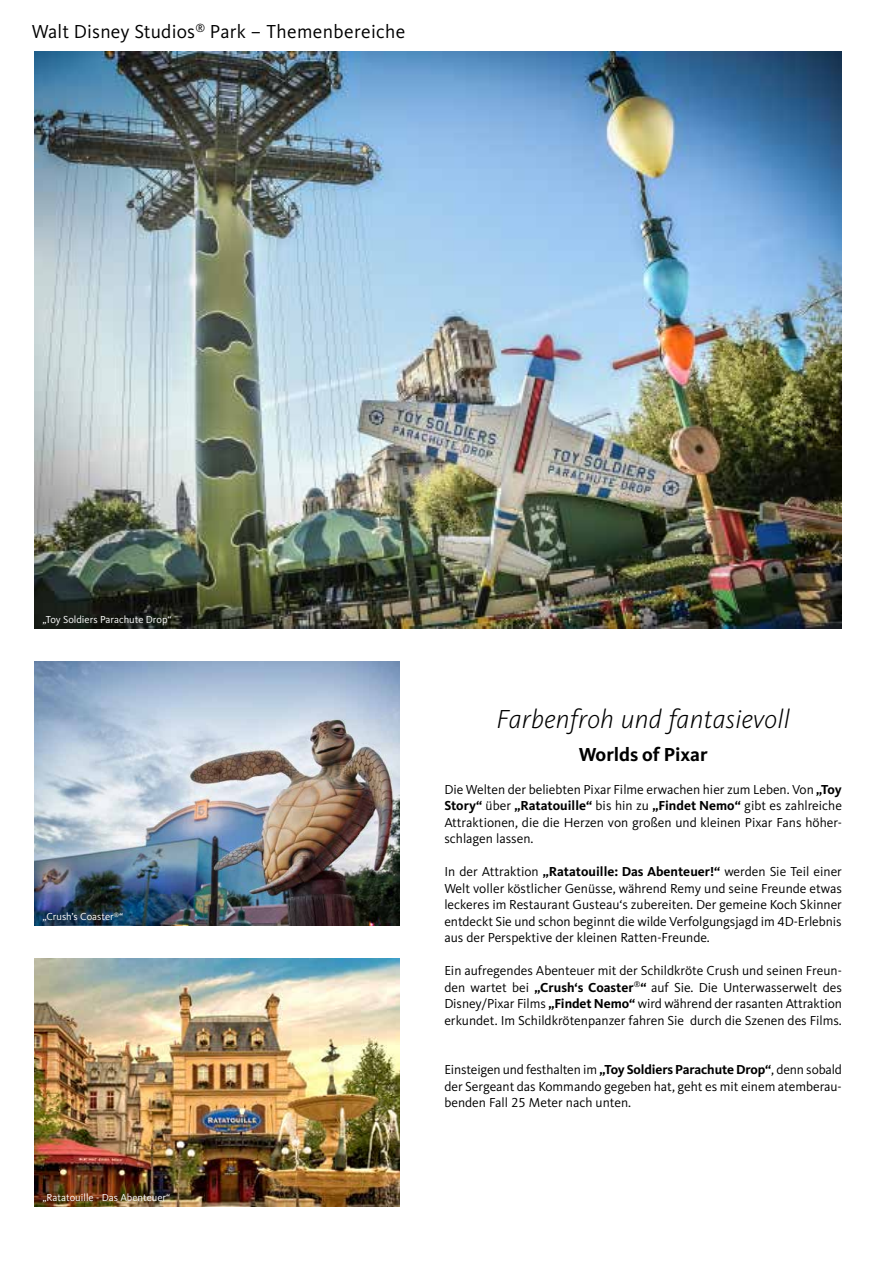
<style>
.page{position:relative;width:893px;height:1263px;background:#fff}
.page>*{position:absolute;margin:0;border:0;box-sizing:border-box;transform-origin:0 0}
.t1{font:italic 300 27px "Kievit OT";letter-spacing:.01em;color:#000}
.t2{font:19.5px "Kievit Pro";letter-spacing:.01em;color:#000}
.t3{font:700 19.5px "Kievit Pro";color:#000}
.t4{font:13.5px/16.5px "Kievit Pro";color:#000;text-align:justify}
.t5{font:10.5px "Kievit Pro";color:#fff}
.s1{font-weight:700}
</style>
<div class="page">
<img style="left:34px;top:662px;width:366px;height:264px">
<img style="left:34px;top:51px;width:808px;height:578px">
<img style="left:34px;top:959px;width:366px;height:247px">
<h2 class="t2" style="left:32px;top:20px;width:375px">Walt Disney Studios<sup>®</sup> Park – Themenbereiche</h2>
<p class="t5" style="left:43px;top:613px;width:131px">„Toy Soldiers Parachute Drop“</p>
<p class="t5" style="left:43px;top:910px;width:82px">„Crush’s Coaster<sup>®</sup>“</p>
<p class="t5" style="left:43px;top:1191px;width:129px">„Ratatouille - Das Abenteuer“</p>
<h1 class="t1" style="left:496px;top:703px;width:295px">Farbenfroh und fantasievoll</h1>
<h2 class="t3" style="left:579px;top:742px;width:130px">Worlds of Pixar</h2>
<p class="t4" style="left:444px;top:781px;width:399px">Die Welten der beliebten Pixar Filme erwachen hier zum Leben. Von <span class="s1">„Toy Story“</span> über <span class="s1">„Ratatouille“</span> bis hin zu <span class="s1">„Findet Nemo“</span> gibt es zahlreiche Attraktionen, die die Herzen von großen und kleinen Pixar Fans höher&shy;schlagen lassen.</p>
<p class="t4" style="left:444px;top:863px;width:399px">In der Attraktion <span class="s1">„Ratatouille: Das Abenteuer!“</span> werden Sie Teil einer Welt voller köstlicher Genüsse, während Remy und seine Freunde etwas leckeres im Restaurant Gusteau‘s zubereiten. Der gemeine Koch Skinner entdeckt Sie und schon beginnt die wilde Verfolgungsjagd im 4D-Erlebnis aus der Perspektive der kleinen Ratten-Freunde.</p>
<p class="t4" style="left:444px;top:962px;width:399px">Ein aufregendes Abenteuer mit der Schildkröte Crush und seinen Freun&shy;den wartet bei <span class="s1">„Crush‘s Coaster</span><sup>®</sup><span class="s1">“</span> auf Sie. Die Unterwasserwelt des Disney/Pixar Films <span class="s1">„Findet Nemo“</span> wird während der rasanten Attraktion erkundet. Im Schildkrötenpanzer fahren Sie durch die Szenen des Films.</p>
<p class="t4" style="left:444px;top:1061px;width:399px">Einsteigen und festhalten im <span class="s1">„Toy Soldiers Parachute Drop“</span>, denn sobald der Sergeant das Kommando gegeben hat, geht es mit einem atemberau&shy;benden Fall 25 Meter nach unten.</p>
</div>
